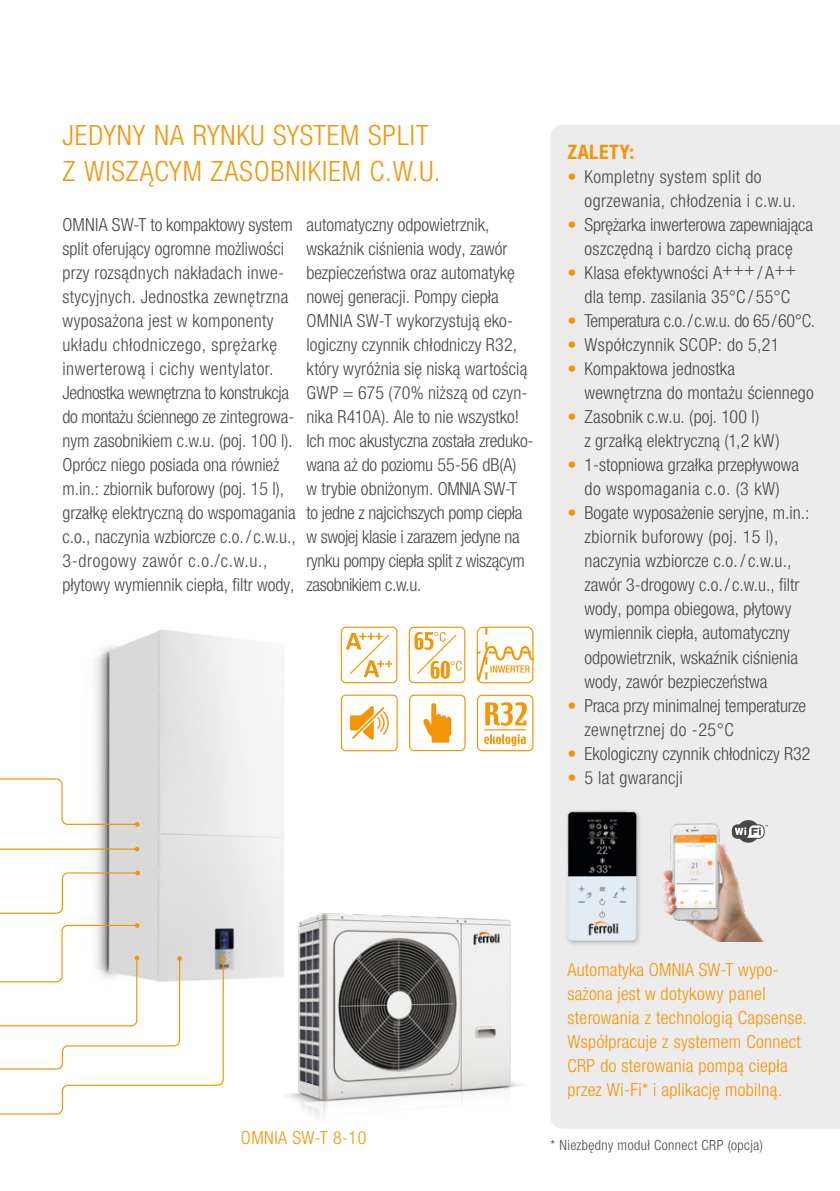
<style>
.page{position:relative;width:840px;height:1191px;background:#fff}
.page>*{position:absolute;margin:0;border:0;box-sizing:border-box;transform-origin:0 0}
.t1{font:300 condensed 28px/36px "Helvetica Neue LTW1 G";letter-spacing:.035em;color:#f39507}
.t2{font:700 condensed 20px "Helvetica Neue LTW1 G";letter-spacing:.025em;color:#f39507}
.t3{font:300 condensed 18px/24px "Helvetica Neue LTW1 G";color:#484846}
.t4{font:300 condensed 18px/24px "Helvetica Neue LTW1 G";letter-spacing:.02em;color:#f39507}
.t5{font:300 condensed 18px/24px "Helvetica Neue LTW1 G";letter-spacing:.025em;color:#484846}
.t6{font:300 condensed 18px "Helvetica Neue LTW1 G";letter-spacing:.02em;color:#484846}
.t7{font:300 condensed 18px "Helvetica Neue LTW1 G";letter-spacing:-.02em;color:#484846}
.t8{font:300 condensed 14px "Helvetica Neue LTW1 G";letter-spacing:.03em;color:#484846}
.s1{color:#f39507}
</style>
<div class="page">
<div style="left:551px;top:125px;width:288px;height:1003px;background:#ececec"></div>
<img style="left:62px;top:629px;width:222px;height:351px">
<img style="left:234px;top:871px;width:323px;height:257px">
<svg style="left:0;top:778px;width:139px;height:48px"></svg>
<svg style="left:0;top:923px;width:225px;height:192px"></svg>
<svg style="left:0;top:870px;width:140px;height:44px"></svg>
<hr style="left:0;top:848px;width:137px;height:1px;background:#f39507">
<svg style="left:135px;top:846px;width:4px;height:5px"></svg>
<div style="left:476px;top:626px;width:57px;height:57px;border:1px solid #f39507;border-radius:6px"></div>
<svg style="left:477px;top:627px;width:56px;height:55px"></svg>
<div style="left:408px;top:626px;width:57px;height:57px;border:1px solid #f39507;border-radius:5px"></div>
<svg style="left:414px;top:632px;width:47px;height:47px"></svg>
<div style="left:340px;top:626px;width:57px;height:57px;border:1px solid #f39507;border-radius:5px"></div>
<svg style="left:346px;top:633px;width:46px;height:44px"></svg>
<div style="left:476px;top:694px;width:57px;height:57px;border:1px solid #f39507;border-radius:5px"></div>
<hr style="left:484px;top:729px;width:41px;height:1px;background:#f39507">
<svg style="left:485px;top:702px;width:41px;height:23px"></svg>
<svg style="left:484px;top:734px;width:41px;height:12px"></svg>
<div style="left:341px;top:694px;width:56px;height:57px;border:1px solid #f39507;border-radius:4px"></div>
<svg style="left:349px;top:706px;width:39px;height:34px"></svg>
<div style="left:409px;top:694px;width:56px;height:57px;border:1px solid #f39507;border-radius:5px"></div>
<svg style="left:423px;top:703px;width:28px;height:39px"></svg>
<div style="left:564px;top:809px;width:78px;height:137px;background:#e1e1e1"></div>
<img style="left:563px;top:808px;width:78px;height:136px">
<img style="left:663px;top:824px;width:100px;height:117px">
<svg style="left:731px;top:820px;width:36px;height:22px"></svg>
<h1 class="t1" style="left:62px;top:117px;width:379px">JEDYNY NA RYNKU SYSTEM SPLIT<br>Z WISZĄCYM ZASOBNIKIEM C.W.U.</h1>
<p class="t3" style="left:62px;top:212px;width:235px">OMNIA SW-T to kompaktowy system split oferujący ogromne możliwości przy rozsądnych nakładach inwe&shy;stycyjnych. Jednostka zewnętrzna wyposażona jest w komponenty układu chłodniczego, sprężarkę inwerterową i cichy wentylator.<br>Jednostka wewnętrzna to konstrukcja do montażu ściennego ze zintegrowa&shy;nym zasobnikiem c.w.u. (poj. 100 l).<br>Oprócz niego posiada ona również m.in.: zbiornik buforowy (poj. 15 l), grzałkę elektryczną do wspomagania c.o., naczynia wzbiorcze c.o./ c.w.u., 3-drogowy zawór c.o./c.w.u., płytowy wymiennik ciepła, filtr wody,</p>
<p class="t3" style="left:306px;top:212px;width:228px">automatyczny odpowietrznik, wskaźnik ciśnienia wody, zawór bezpieczeństwa oraz automatykę nowej generacji. Pompy ciepła<br>OMNIA SW-T wykorzystują eko&shy;logiczny czynnik chłodniczy R32, który wyróżnia się niską wartością<br>GWP = 675 (70% niższą od czyn&shy;nika R410A). Ale to nie wszystko!<br>Ich moc akustyczna została zreduko&shy;wana aż do poziomu 55-56 dB(A)<br>w trybie obniżonym. OMNIA SW-T<br>to jedne z najcichszych pomp ciepła w swojej klasie i zarazem jedyne na rynku pompy ciepła split z wiszącym zasobnikiem c.w.u.</p>
<p class="t2" style="left:567px;top:139px;width:68px">ZALETY:</p>
<p class="t5" style="left:584px;top:164px;width:213px;text-indent:-17px"><span class="s1">•</span> Kompletny system split do ogrzewania, chłodzenia i c.w.u.</p>
<p class="t3" style="left:567px;top:212px;width:247px;text-align:center"><span class="s1">•</span> Sprężarka inwerterowa zapewniająca oszczędną i bardzo cichą pracę</p>
<p class="t3" style="left:584px;top:260px;width:213px;text-indent:-17px"><span class="s1">•</span> Klasa efektywności A+++/ A++ dla temp. zasilania 35°C / 55°C</p>
<p class="t7" style="left:567px;top:310px;width:249px"><span class="s1">•</span> Temperatura c.o./c.w.u. do 65/60°C.</p>
<p class="t6" style="left:567px;top:334px;width:213px"><span class="s1">•</span> Współczynnik SCOP: do 5,21</p>
<p class="t3" style="left:584px;top:357px;width:230px;text-indent:-17px"><span class="s1">•</span> Kompaktowa jednostka wewnętrzna do montażu ściennego</p>
<p class="t3" style="left:584px;top:405px;width:196px;text-indent:-17px"><span class="s1">•</span> Zasobnik c.w.u. (poj. 100 l)<br>z grzałką elektryczną (1,2 kW)</p>
<p class="t3" style="left:567px;top:453px;width:233px;text-align:center"><span class="s1">•</span> 1-stopniowa grzałka przepływowa do wspomagania c.o. (3 kW)</p>
<p class="t3" style="left:584px;top:501px;width:226px;text-indent:-17px"><span class="s1">•</span> Bogate wyposażenie seryjne, m.in.: zbiornik buforowy (poj. 15 l), naczynia wzbiorcze c.o. / c.w.u., zawór 3-drogowy c.o./ c.w.u., filtr wody, pompa obiegowa, płytowy wymiennik ciepła, automatyczny odpowietrznik, wskaźnik ciśnienia wody, zawór bezpieczeństwa</p>
<p class="t3" style="left:584px;top:693px;width:223px;text-indent:-17px"><span class="s1">•</span> Praca przy minimalnej temperaturze zewnętrznej do -25°C</p>
<p class="t3" style="left:567px;top:741px;width:244px"><span class="s1">•</span> Ekologiczny czynnik chłodniczy R32</p>
<p class="t6" style="left:567px;top:767px;width:117px"><span class="s1">•</span> 5 lat gwarancji</p>
<p class="t4" style="left:241px;top:1126px;width:127px">OMNIA SW-T 8-10</p>
<p class="t4" style="left:567px;top:958px;width:241px">Automatyka OMNIA SW-T wypo&shy;sażona jest w dotykowy panel sterowania z technologią Capsense.<br>Współpracuje z systemem Connect<br>CRP do sterowania pompą ciepła przez Wi-Fi* i aplikację mobilną.</p>
<p class="t8" style="left:550px;top:1136px;width:214px">* Niezbędny moduł Connect CRP (opcja)</p>
</div>
